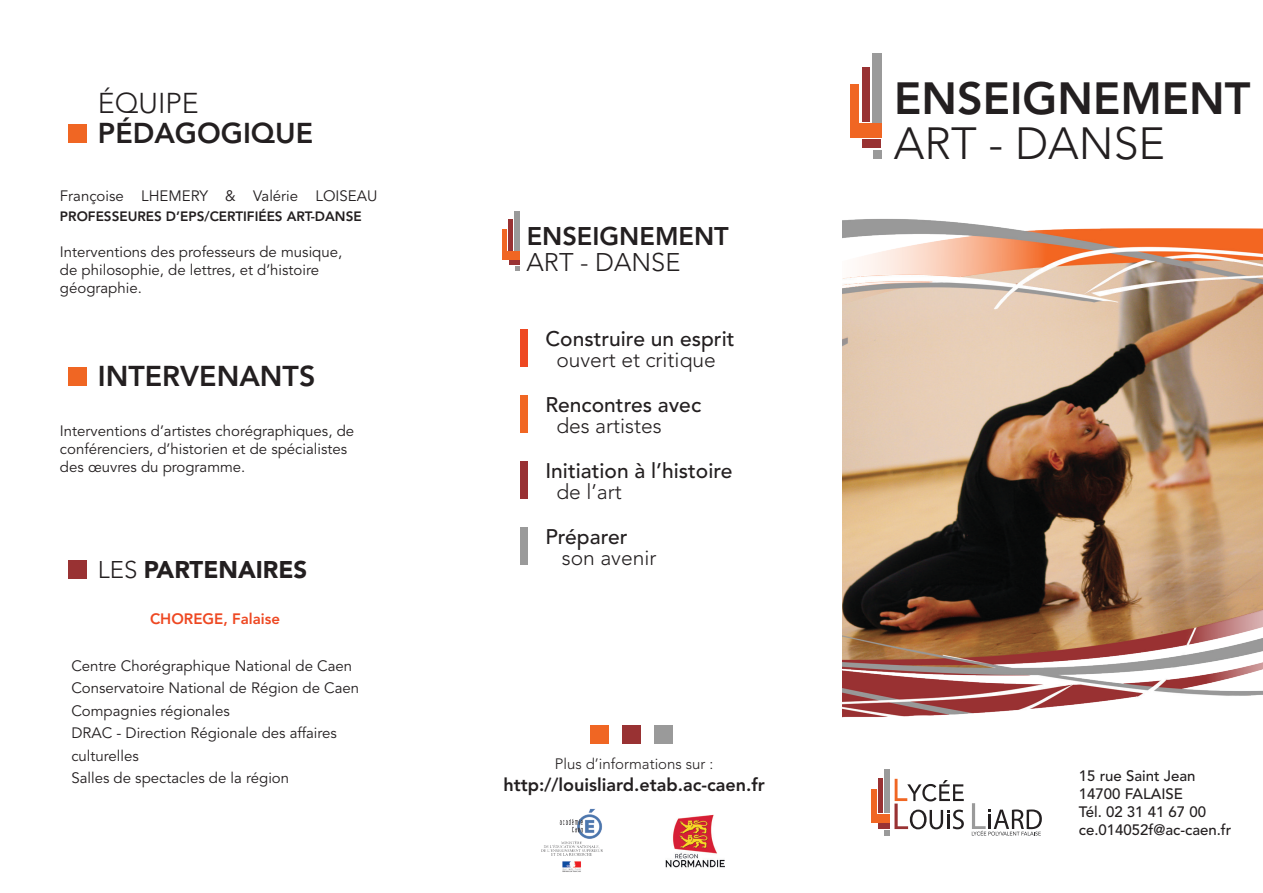
<style>
.page{position:relative;width:1263px;height:893px;background:#fff}
.page>*{position:absolute;margin:0;border:0;box-sizing:border-box;transform-origin:0 0}
.t1{font:800 44.7px "Avenir LT Std";color:#231f20}
.t2{font:300 44.7px "Avenir LT Std";color:#231f20}
.t3{font:800 28.5px "Avenir LT Std";color:#231f20}
.t4{font:300 28.5px "Avenir LT Std";color:#231f20}
.t5{font:800 25.35px "Avenir LT Std";color:#231f20}
.t6{font:300 25.35px "Avenir LT Std";color:#231f20}
.t7{font:900 24px "Avenir LT Std";color:#231f20}
.t8{font:500 21px "Avenir LT Std";color:#231f20}
.t9{font:300 21px "Avenir LT Std";color:#231f20}
.t10{font:800 18px "Avenir LT Std";color:#231f20}
.t11{font:15px/18px "Avenir LT Std";color:#231f20}
.t12{font:500 15px "Avenir LT Std";color:#231f20}
.t13{font:300 15px "Avenir LT Std";color:#231f20}
.t14{font:800 15px "Avenir LT Std";color:#ee4822}
.t15{font:800 13.5px "Avenir LT Std";color:#231f20}
.s1{font-weight:300}
</style>
<div class="page">
<div style="left:521px;top:330px;width:7px;height:37px;background:#ee4822"></div>
<div style="left:521px;top:396px;width:7px;height:37px;background:#f16723"></div>
<div style="left:521px;top:462px;width:7px;height:37px;background:#993134"></div>
<div style="left:521px;top:528px;width:7px;height:37px;background:#9a9a9a"></div>
<img style="left:842px;top:219px;width:421px;height:499px">
<div style="left:871px;top:789px;width:5px;height:33px;background:#f06623"></div>
<div style="left:871px;top:814px;width:19px;height:9px;background:#f06623"></div>
<div style="left:878px;top:824px;width:12px;height:5px;background:#993233"></div>
<hr style="left:878px;top:779px;width:4px;height:34px;background:#993233">
<div style="left:884px;top:770px;width:6px;height:43px;background:#9a9a9a"></div>
<svg style="left:972px;top:803px;width:70px;height:33px"></svg>
<svg style="left:885px;top:779px;width:79px;height:56px"></svg>
<div style="left:850px;top:84px;width:9px;height:53px;background:#f06623"></div>
<div style="left:850px;top:124px;width:31px;height:14px;background:#f06623"></div>
<div style="left:862px;top:139px;width:19px;height:9px;background:#993233"></div>
<div style="left:873px;top:150px;width:9px;height:8px;background:#9a9a9a"></div>
<div style="left:862px;top:68px;width:7px;height:54px;background:#993233"></div>
<div style="left:873px;top:53px;width:9px;height:69px;background:#9a9a9a"></div>
<div style="left:502px;top:229px;width:5px;height:29px;background:#f06623"></div>
<div style="left:502px;top:251px;width:17px;height:8px;background:#f06623"></div>
<div style="left:509px;top:260px;width:10px;height:5px;background:#993233"></div>
<svg style="left:515px;top:266px;width:5px;height:5px"></svg>
<div style="left:508px;top:219px;width:5px;height:31px;background:#993233"></div>
<div style="left:514px;top:211px;width:6px;height:39px;background:#9a9a9a"></div>
<div style="left:591px;top:726px;width:18px;height:18px;background:#f06623"></div>
<div style="left:622px;top:726px;width:19px;height:18px;background:#993233"></div>
<div style="left:654px;top:726px;width:18px;height:18px;background:#9a9a9a"></div>
<div style="left:68px;top:560px;width:19px;height:19px;background:#993233"></div>
<div style="left:68px;top:125px;width:18px;height:18px;background:#f06623"></div>
<div style="left:68px;top:367px;width:18px;height:18px;background:#f06623"></div>
<img style="left:541px;top:809px;width:62px;height:63px">
<img style="left:665px;top:814px;width:59px;height:54px">
<p class="t4" style="left:98px;top:87px;width:102px">ÉQUIPE</p>
<p class="t3" style="left:98px;top:116px;width:217px">PÉDAGOGIQUE</p>
<p class="t11" style="left:60px;top:188px;width:319px">Françoise LHEMERY &amp; Valérie LOISEAU</p>
<p class="t15" style="left:60px;top:208px;width:303px">PROFESSEURES D’EPS/CERTIFIÉES ART-DANSE</p>
<p class="t11" style="left:60px;top:243px;width:284px">Interventions des professeurs de musique, de philosophie, de lettres, et d’histoire géographie.</p>
<p class="t3" style="left:98px;top:359px;width:219px">INTERVENANTS</p>
<p class="t11" style="left:60px;top:422px;width:296px">Interventions d’artistes chorégraphiques, de conférenciers, d’historien et de spécialistes</p>
<p class="t11" style="left:60px;top:458px;width:187px">des œuvres du programme.</p>
<p class="t7" style="left:98px;top:555px;width:211px"><span class="s1">LES</span> PARTENAIRES</p>
<p class="t14" style="left:150px;top:610px;width:132px">CHOREGE, Falaise</p>
<p class="t11" style="left:71px;top:657px;width:282px">Centre Chorégraphique National de Caen</p>
<p class="t11" style="left:71px;top:680px;width:289px">Conservatoire National de Région de Caen</p>
<p class="t11" style="left:71px;top:702px;width:160px">Compagnies régionales</p>
<p class="t11" style="left:71px;top:725px;width:267px">DRAC - Direction Régionale des affaires</p>
<p class="t11" style="left:71px;top:747px;width:69px">culturelles</p>
<p class="t11" style="left:71px;top:770px;width:219px">Salles de spectacles de la région</p>
<p class="t5" style="left:527px;top:222px;width:204px">ENSEIGNEMENT</p>
<p class="t6" style="left:526px;top:247px;width:155px">ART - DANSE</p>
<p class="t8" style="left:545px;top:326px;width:191px">Construire un esprit</p>
<p class="t9" style="left:556px;top:347px;width:161px">ouvert et critique</p>
<p class="t8" style="left:545px;top:392px;width:157px">Rencontres avec</p>
<p class="t9" style="left:556px;top:413px;width:107px">des artistes</p>
<p class="t8" style="left:545px;top:458px;width:189px">Initiation à l’histoire</p>
<p class="t9" style="left:556px;top:479px;width:67px">de l’art</p>
<p class="t8" style="left:545px;top:524px;width:84px">Préparer</p>
<p class="t9" style="left:562px;top:545px;width:96px">son avenir</p>
<p class="t13" style="left:555px;top:755px;width:160px">Plus d’informations sur :</p>
<p class="t10" style="left:503px;top:774px;width:263px">http://louisliard.etab.ac-caen.fr</p>
<p class="t1" style="left:894px;top:72px;width:358px">ENSEIGNEMENT</p>
<p class="t2" style="left:894px;top:117px;width:273px">ART - DANSE</p>
<p class="t12" style="left:1079px;top:767px;width:118px">15 rue Saint Jean</p>
<p class="t12" style="left:1079px;top:785px;width:106px">14700 FALAISE</p>
<p class="t12" style="left:1079px;top:803px;width:129px">Tél. 02 31 41 67 00</p>
<p class="t12" style="left:1079px;top:821px;width:154px">ce.014052f@ac-caen.fr</p>
</div>
